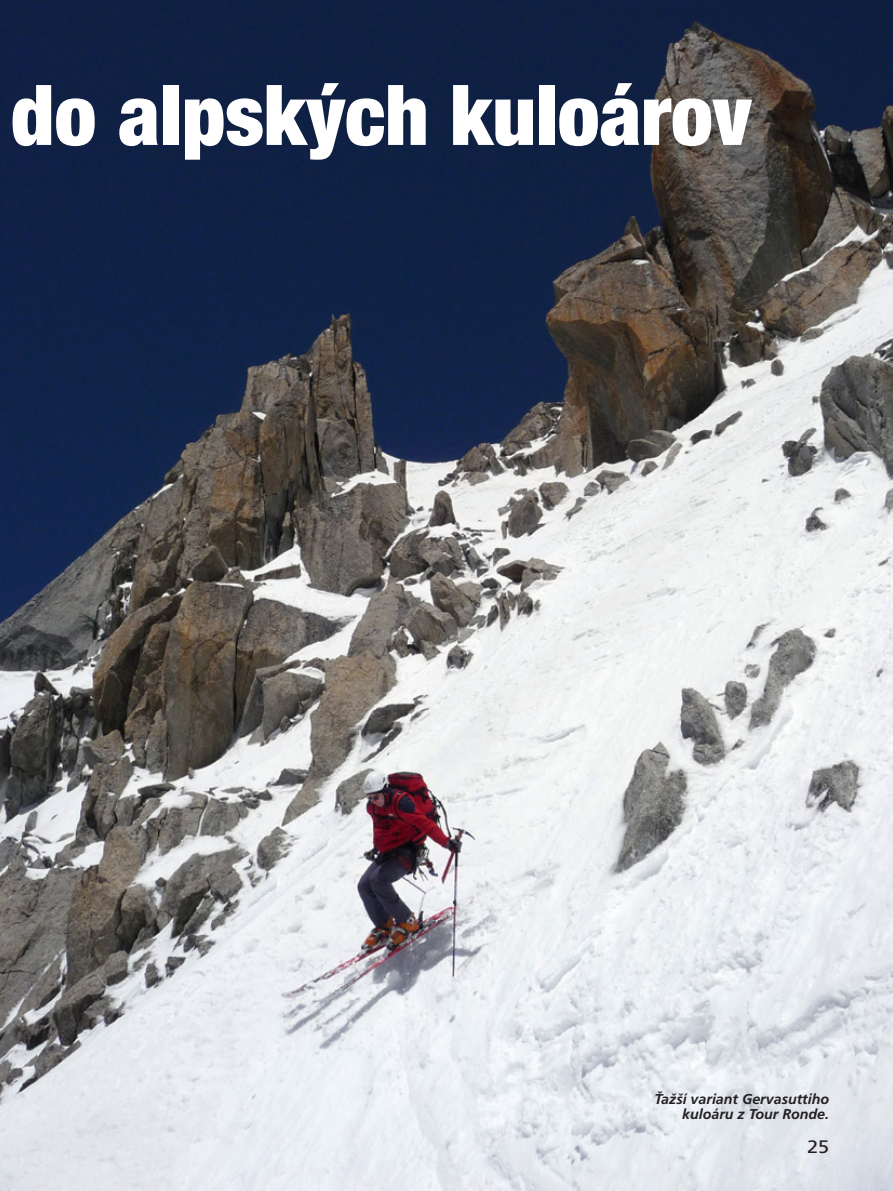
<style>
.page{position:relative;width:893px;height:1191px;background:#fff}
.page>*{position:absolute;margin:0;border:0;box-sizing:border-box;transform-origin:0 0}
.t1{font:900 condensed 83.85px "Helvetica Neue LT Pro";color:#fff}
.pagina{font:18px "Frutiger CE";color:#231f20;scale:1.1 1}
.foto{font:italic 700 14.25px/15px "Frutiger CE";color:#231f20;text-align:right}
</style>
<div class="page">
<img style="left:0;top:0;width:893px;height:1191px">
<h1 class="t1" style="left:11px;top:63px;width:742px">do alpských kuloárov</h1>
<p class="foto" style="left:654px;top:1091px;width:176px">Ťažší variant Gervasuttiho kuloáru z Tour Ronde.</p>
<p class="pagina" style="left:807px;top:1135px;width:22px">25</p>
</div>
